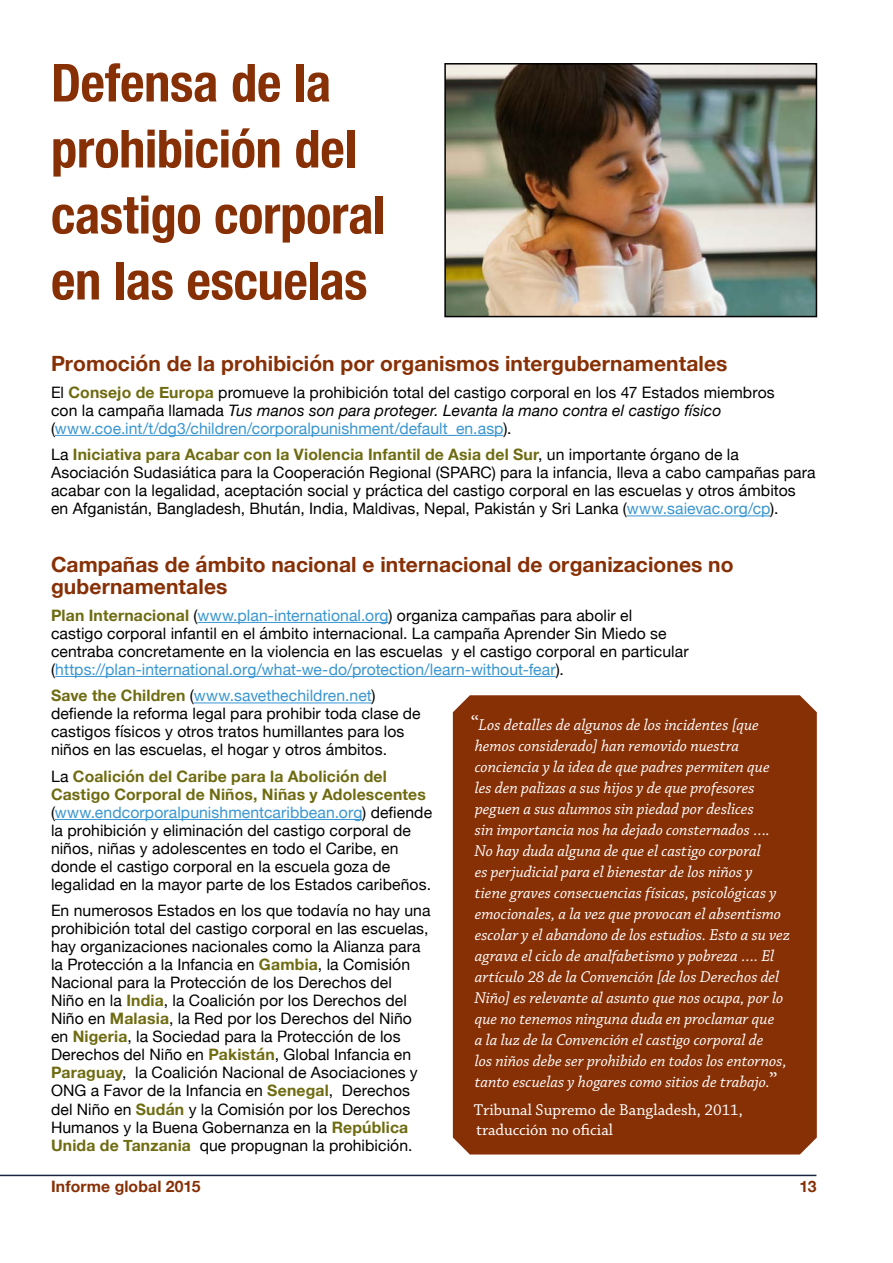
<style>
.page{position:relative;width:893px;height:1263px;background:#fff}
.page>*{position:absolute;margin:0;border:0;box-sizing:border-box;transform-origin:0 0}
.t1{font:700 condensed 52.5px/66px "Helvetica Neue";letter-spacing:-.01em;color:#873006}
.t2{font:700 21px/22.5px "Helvetica Neue";letter-spacing:.005em;color:#873006}
.t3{font:italic 16.5px/21px "Chaparral Pro";color:#fff}
.t4{font:16.5px/19.5px "Chaparral Pro";color:#fff}
.t5{font:15.75px/18px "Helvetica Neue";letter-spacing:.005em;color:#000}
.t6{font:700 15.75px "Helvetica Neue";letter-spacing:.01em;color:#873006}
.s1{font-weight:700;color:#6e6b11}
.s2{font-style:italic}
.s3{color:#3996d3}
.s4{font-family:"Minion Pro";font-style:normal;font-size:21px}
</style>
<div class="page">
<hr style="left:0;top:1175px;width:816px;height:1px;background:#172540">
<hr style="left:55px;top:435px;width:448px;height:1px;background:#3996d3">
<hr style="left:627px;top:515px;width:143px;height:1px;background:#3996d3">
<hr style="left:197px;top:622px;width:191px;height:1px;background:#3996d3">
<hr style="left:55px;top:676px;width:501px;height:1px;background:#3996d3">
<hr style="left:194px;top:702px;width:178px;height:1px;background:#3996d3">
<hr style="left:55px;top:819px;width:307px;height:1px;background:#3996d3">
<div style="left:453px;top:695px;width:364px;height:459px;background:#873006"></div>
<img style="left:447px;top:66px;width:367px;height:248px">
<div style="left:444px;top:63px;width:373px;height:254px;border:2px solid #000"></div>
<h1 class="t1" style="left:51px;top:46px;width:336px">Defensa de la prohibición del castigo corporal en las escuelas</h1>
<h2 class="t2" style="left:51px;top:353px;width:678px">Promoción de la prohibición por organismos intergubernamentales</h2>
<p class="t5" style="left:51px;top:384px;width:725px">El <span class="s1">Consejo de Europa</span> promueve la prohibición total del castigo corporal en los 47 Estados miembros con la campaña llamada <span class="s2">Tus manos son para proteger. Levanta la mano contra el castigo físico </span>(<span class="s3">www.coe.int/t/dg3/children/corporalpunishment/default_en.asp</span>).</p>
<p class="t5" style="left:51px;top:447px;width:766px">La <span class="s1">Iniciativa para Acabar con la Violencia Infantil de Asia del Sur</span>, un importante órgano de la Asociación Sudasiática para la Cooperación Regional (SPARC) para la infancia, lleva a cabo campañas para acabar con la legalidad, aceptación social y práctica del castigo corporal en las escuelas y otros ámbitos en Afganistán, Bangladesh, Bhután, India, Maldivas, Nepal, Pakistán y Sri Lanka (<span class="s3">www.saievac.org/cp</span>).</p>
<h2 class="t2" style="left:51px;top:554px;width:684px">Campañas de ámbito nacional e internacional de organizaciones no gubernamentales</h2>
<p class="t5" style="left:51px;top:607px;width:639px"><span class="s1">Plan Internacional</span> (<span class="s3">www.plan-international.org</span>) organiza campañas para abolir el<br>castigo corporal infantil en el ámbito internacional. La campaña Aprender Sin Miedo se centraba concretamente en la violencia en las escuelas y el castigo corporal en particular (<span class="s3">https://plan-international.org/what-we-do/protection/learn-without-fear</span>).</p>
<p class="t5" style="left:51px;top:688px;width:371px"><span class="s1">Save the Children</span> (<span class="s3">www.savethechildren.net</span>) defiende la reforma legal para prohibir toda clase de castigos físicos y otros tratos humillantes para los niños en las escuelas, el hogar y otros ámbitos.</p>
<p class="t5" style="left:51px;top:768px;width:383px">La <span class="s1">Coalición del Caribe para la Abolición del Castigo Corporal de Niños, Niñas y Adolescentes </span>(<span class="s3">www.endcorporalpunishmentcaribbean.org</span>) defiende la prohibición y eliminación del castigo corporal de niños, niñas y adolescentes en todo el Caribe, en donde el castigo corporal en la escuela goza de legalidad en la mayor parte de los Estados caribeños.</p>
<p class="t5" style="left:51px;top:903px;width:381px">En numerosos Estados en los que todavía no hay una prohibición total del castigo corporal en las escuelas, hay organizaciones nacionales como la Alianza para la Protección a la Infancia en <span class="s1">Gambia</span>, la Comisión Nacional para la Protección de los Derechos del<br>Niño en la <span class="s1">India</span>, la Coalición por los Derechos del Niño en <span class="s1">Malasia</span>, la Red por los Derechos del Niño en <span class="s1">Nigeria</span>, la Sociedad para la Protección de los Derechos del Niño en <span class="s1">Pakistán</span>, Global Infancia en <span class="s1">Paraguay</span>, la Coalición Nacional de Asociaciones y ONG a Favor de la Infancia en <span class="s1">Senegal</span>, Derechos del Niño en <span class="s1">Sudán</span> y la Comisión por los Derechos Humanos y la Buena Gobernanza en la <span class="s1">República Unida de Tanzania</span> que propugnan la prohibición.</p>
<p class="t3" style="left:471px;top:715px;width:321px"><span class="s4">“</span>Los detalles de algunos de los incidentes [que hemos considerado] han removido nuestra conciencia y la idea de que padres permiten que<br>les den palizas a sus hijos y de que profesores peguen a sus alumnos sin piedad por deslices<br>sin importancia nos ha dejado consternados ….<br>No hay duda alguna de que el castigo corporal<br>es perjudicial para el bienestar de los niños y<br>tiene graves consecuencias físicas, psicológicas y emocionales, a la vez que provocan el absentismo escolar y el abandono de los estudios. Esto a su vez agrava el ciclo de analfabetismo y pobreza …. El artículo 28 de la Convención [de los Derechos del Niño] es relevante al asunto que nos ocupa, por lo que no tenemos ninguna duda en proclamar que<br>a la luz de la Convención el castigo corporal de<br>los niños debe ser prohibido en todos los entornos, tanto escuelas y hogares como sitios de trabajo.<span class="s4">”</span></p>
<p class="t4" style="left:474px;top:1101px;width:271px">Tribunal Supremo de Bangladesh, 2011, traducción no oficial</p>
<p class="t6" style="left:51px;top:1174px;width:151px">Informe global 2015</p>
<p class="t6" style="left:799px;top:1174px;width:19px">13</p>
</div>
